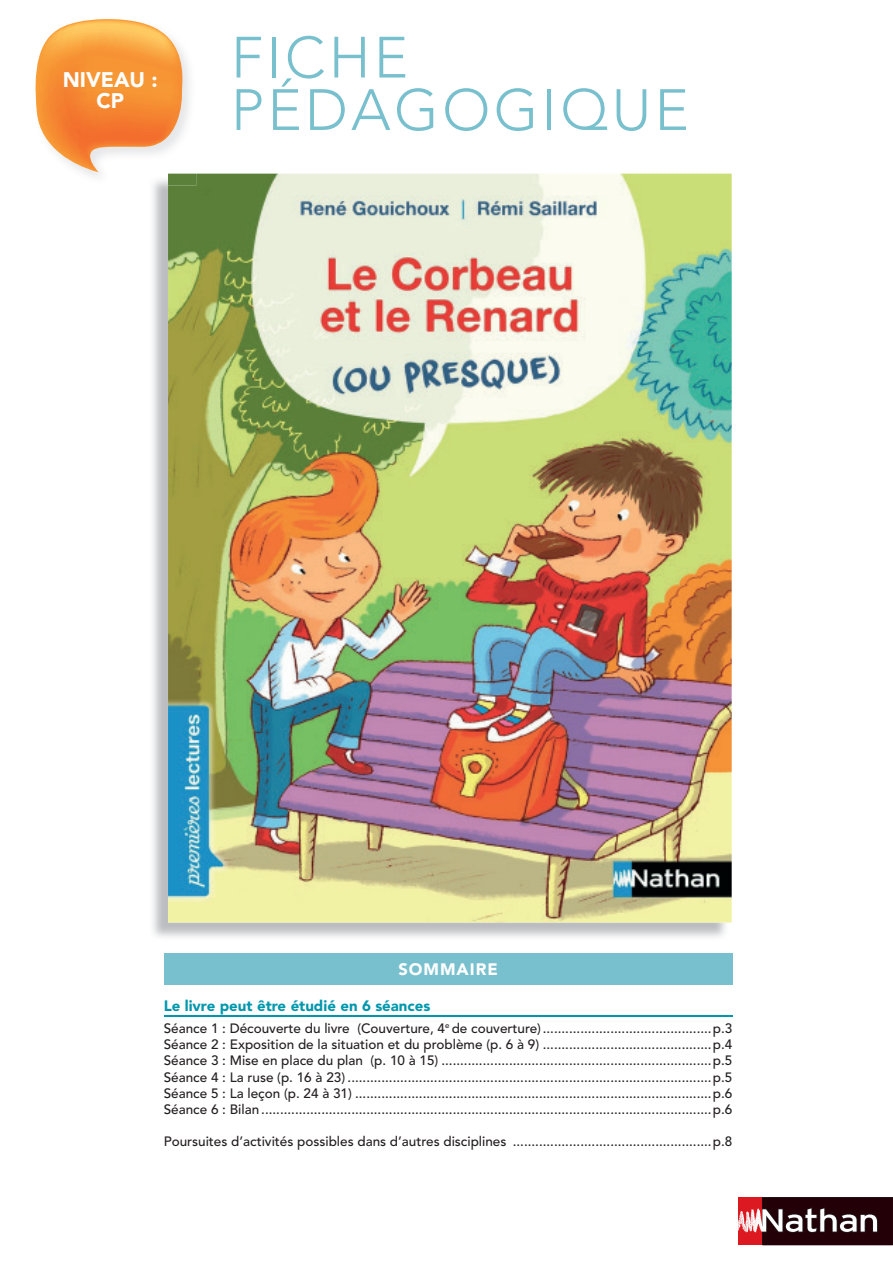
<style>
.page{position:relative;width:893px;height:1263px;background:#fff}
.page>*{position:absolute;margin:0;border:0;box-sizing:border-box;transform-origin:0 0}
.t1{font:300 57.6px/52.3px "Avenir LT Std";letter-spacing:.06em;color:#79c0ce}
.t2{font:900 21px/21px "Avenir LT Std";color:#fff;text-align:center}
.t3{font:900 16.5px "Avenir LT Std";letter-spacing:.06em;color:#fff}
.t4{font:900 15px "Avenir LT Std";color:#0097ad}
.t5{font:500 13.5px/16.2px "Avenir LT Std";color:#231f20;text-align:justify}
</style>
<div class="page">
<hr style="left:164px;top:1016px;width:568px;height:1px;background:#0097ad">
<div style="left:164px;top:953px;width:568px;height:31px;background:#79c0ce"></div>
<svg style="left:738px;top:1197px;width:155px;height:48px;background:#5f3338"></svg>
<img style="left:168px;top:174px;width:564px;height:748px">
<img style="left:168px;top:174px;width:28px;height:12px">
<svg style="left:35px;top:19px;width:148px;height:153px"></svg>
<h2 class="t2" style="left:63px;top:69px;width:96px">NIVEAU :<br>CP</h2>
<h1 class="t1" style="left:231px;top:32px;width:459px">FICHE<br>PÉDAGOGIQUE</h1>
<p class="t3" style="left:398px;top:959px;width:101px">SOMMAIRE</p>
<p class="t4" style="left:164px;top:997px;width:268px">Le livre peut être étudié en 6 séances</p>
<p class="t5" style="left:164px;top:1020px;width:570px">Séance 1 : Découverte du livre (Couverture, 4<sup>e</sup> de couverture) .............................................p.3<br>Séance 2 : Exposition de la situation et du problème (p. 6 à 9) .............................................p.4<br>Séance 3 : Mise en place du plan (p. 10 à 15) ........................................................................p.5<br>Séance 4 : La ruse (p. 16 à 23) .................................................................................................p.5<br>Séance 5 : La leçon (p. 24 à 31) ...............................................................................................p.6<br>Séance 6 : Bilan ........................................................................................................................p.6</p>
<p class="t5" style="left:164px;top:1134px;width:570px">Poursuites d’activités possibles dans d’autres disciplines .....................................................p.8</p>
</div>
